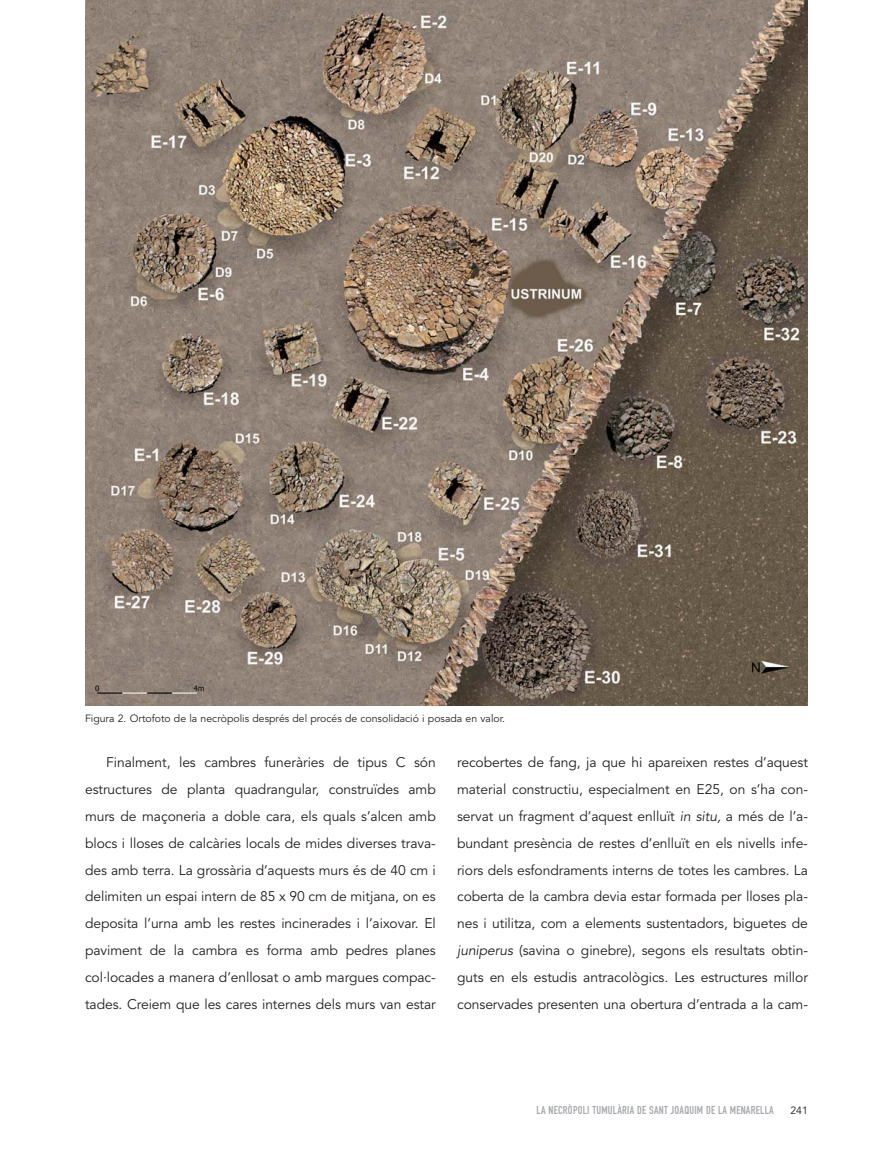
<style>
.page{position:relative;width:893px;height:1149px;background:#fff}
.page>*{position:absolute;margin:0;border:0;box-sizing:border-box;transform-origin:0 0}
.t1{font:13.8px/26.8px "Avenir";letter-spacing:-.005em;color:#231f20;text-align:justify}
.t2{font:11.25px "DIN Engschrift";letter-spacing:.02em;color:#a7a9ac}
.t3{font:10.5px "Avenir";color:#231f20}
</style>
<div class="page">
<img style="left:85px;top:0;width:723px;height:705px">
<p class="t3" style="left:85px;top:713px;width:422px">Figura 2. Ortofoto de la necròpolis després del procés de consolidació i posada en valor.</p>
<p class="t1" style="left:85px;top:750px;width:352px;text-indent:21px">Finalment, les cambres funeràries de tipus C són estructures de planta quadrangular, construïdes amb murs de maçoneria a doble cara, els quals s’alcen amb blocs i lloses de calcàries locals de mides diverses trava&shy;des amb terra. La grossària d’aquests murs és de 40 cm i delimiten un espai intern de 85 x 90 cm de mitjana, on es deposita l’urna amb les restes incinerades i l’aixovar. El paviment de la cambra es forma amb pedres planes col·locades a manera d’enllosat o amb margues compac&shy;tades. Creiem que les cares internes dels murs van estar</p>
<p class="t1" style="left:457px;top:750px;width:352px">recobertes de fang, ja que hi apareixen restes d’aquest material constructiu, especialment en E25, on s’ha con&shy;servat un fragment d’aquest enlluït in situ, a més de l’a&shy;bundant presència de restes d’enlluït en els nivells infe&shy;riors dels esfondraments interns de totes les cambres. La coberta de la cambra devia estar formada per lloses pla&shy;nes i utilitza, com a elements sustentadors, biguetes de juniperus (savina o ginebre), segons els resultats obtin&shy;guts en els estudis antracològics. Les estructures millor conservades presenten una obertura d’entrada a la cam-</p>
<p class="t2" style="left:537px;top:1106px;width:239px">LA NECRÒPOLI TUMULÀRIA DE SANT JOAQUIM DE LA MENARELLA</p>
<p class="t3" style="left:790px;top:1106px;width:19px">241</p>
</div>
